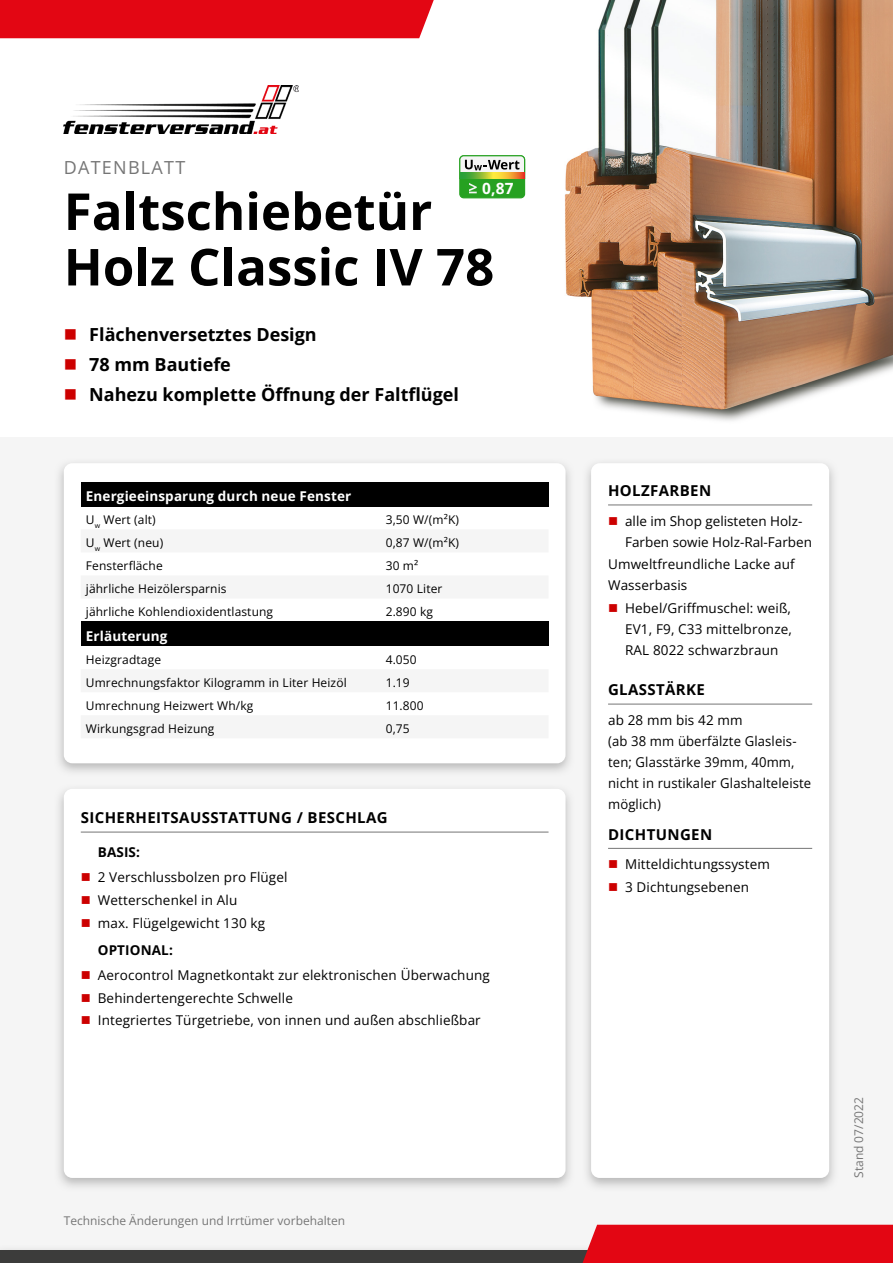
<style>
.page{position:relative;width:893px;height:1263px;background:#fff}
.page>*{position:absolute;margin:0;border:0;box-sizing:border-box;transform-origin:0 0}
.t1{font:700 51px/55.5px "Open Sans";color:#000}
.t2{font:700 18px "Open Sans";color:#000}
.t3{font:18px "Open Sans";letter-spacing:.07em;color:#757575}
.t4{font:700 15.45px "Open Sans";color:#fff}
.t5{font:700 15px "Open Sans";letter-spacing:.025em;color:#000}
.t6{font:13.5px/21px "Open Sans";letter-spacing:.01em;color:#000}
.t7{font:700 13.5px "Open Sans";letter-spacing:.01em;color:#fff}
.t8{font:700 13.5px "Open Sans";letter-spacing:.01em;color:#000}
.t9{font:12px "Open Sans";letter-spacing:.01em;color:#000}
.t10{font:12px "Open Sans";color:#757575}
.s1{color:#c00}
.s2{font-weight:700}
</style>
<div class="page">
<img style="left:564px;top:0;width:329px;height:421px">
<div style="left:460px;top:156px;width:65px;height:42px;background:#26a121;border-radius:4px"></div>
<div style="left:459px;top:155px;width:66px;height:43px;border:1px solid #26a121;border-radius:4px"></div>
<svg style="left:459px;top:155px;width:67px;height:38px"></svg>
<svg style="left:460px;top:172px;width:64px;height:6px"></svg>
<div style="left:0;top:438px;width:893px;height:825px;background:#f5f5f5"></div>
<div style="left:0;top:1250px;width:893px;height:13px;background:#3c3c3b"></div>
<div style="left:583px;top:1225px;width:310px;height:38px;background:#e30613"></div>
<div style="left:64px;top:463px;width:502px;height:300px;background:#fff;border-radius:9px"></div>
<div style="left:81px;top:482px;width:468px;height:24px;background:#000"></div>
<div style="left:81px;top:621px;width:468px;height:25px;background:#000"></div>
<div style="left:591px;top:463px;width:238px;height:715px;background:#fff;border-radius:9px"></div>
<hr style="left:608px;top:505px;width:204px;height:1px;background:#757575">
<hr style="left:608px;top:704px;width:204px;height:1px;background:#757575">
<hr style="left:608px;top:848px;width:204px;height:1px;background:#757575">
<div style="left:64px;top:789px;width:502px;height:389px;background:#fff;border-radius:9px"></div>
<hr style="left:81px;top:832px;width:468px;height:1px;background:#757575">
<img style="left:64px;top:85px;width:235px;height:49px">
<div style="left:0;top:0;width:434px;height:38px;background:#e30613"></div>
<h2 class="t3" style="left:64px;top:156px;width:123px">DATENBLATT</h2>
<h1 class="t1" style="left:64px;top:182px;width:432px">Faltschiebetür<br>Holz Classic IV 78</h1>
<p class="t4" style="left:482px;top:177px;width:33px">0,87</p>
<h2 class="t2" style="left:64px;top:322px;width:254px"><span class="s1">■</span> Flächenversetztes Design</h2>
<h2 class="t2" style="left:64px;top:352px;width:169px"><span class="s1">■</span> 78 mm Bautiefe</h2>
<h2 class="t2" style="left:64px;top:382px;width:397px"><span class="s1">■</span> Nahezu komplette Öffnung der Faltflügel</h2>
<p class="t7" style="left:86px;top:487px;width:267px">Energieeinsparung durch neue Fenster</p>
<p class="t9" style="left:86px;top:512px;width:71px">U<sub>w</sub> Wert (alt)</p>
<p class="t9" style="left:386px;top:512px;width:75px">3,50 W/(m²K)</p>
<p class="t9" style="left:86px;top:535px;width:79px">U<sub>w</sub> Wert (neu)</p>
<p class="t9" style="left:386px;top:535px;width:75px">0,87 W/(m²K)</p>
<p class="t9" style="left:86px;top:558px;width:78px">Fensterfläche</p>
<p class="t9" style="left:386px;top:558px;width:34px">30 m²</p>
<p class="t9" style="left:86px;top:581px;width:142px">jährliche Heizölersparnis</p>
<p class="t9" style="left:386px;top:581px;width:58px">1070 Liter</p>
<p class="t9" style="left:86px;top:604px;width:189px">jährliche Kohlendioxidentlastung</p>
<p class="t9" style="left:386px;top:604px;width:49px">2.890 kg</p>
<p class="t7" style="left:86px;top:627px;width:83px">Erläuterung</p>
<p class="t9" style="left:86px;top:651px;width:77px">Heizgradtage</p>
<p class="t9" style="left:386px;top:651px;width:33px">4.050</p>
<p class="t9" style="left:86px;top:674px;width:262px">Umrechnungsfaktor Kilogramm in Liter Heizöl</p>
<p class="t9" style="left:386px;top:674px;width:26px">1.19</p>
<p class="t9" style="left:86px;top:697px;width:169px">Umrechnung Heizwert Wh/kg</p>
<p class="t9" style="left:386px;top:697px;width:40px">11.800</p>
<p class="t9" style="left:86px;top:721px;width:130px">Wirkungsgrad Heizung</p>
<p class="t9" style="left:386px;top:721px;width:26px">0,75</p>
<p class="t5" style="left:81px;top:808px;width:308px">SICHERHEITSAUSSTATTUNG / BESCHLAG</p>
<p class="t8" style="left:98px;top:843px;width:44px">BASIS:</p>
<p class="t6" style="left:81px;top:867px;width:208px"><span class="s1">■</span> 2 Verschlussbolzen pro Flügel</p>
<p class="t6" style="left:81px;top:889px;width:158px"><span class="s1">■</span> Wetterschenkel in Alu</p>
<p class="t6" style="left:98px;top:909px;width:169px;line-height:27px;text-indent:-17px"><span class="s1">■</span> max. Flügelgewicht 130 kg<br><span class="s2">OPTIONAL:</span></p>
<p class="t6" style="left:81px;top:964px;width:411px"><span class="s1">■</span> Aerocontrol Magnetkontakt zur elektronischen Überwachung</p>
<p class="t6" style="left:81px;top:987px;width:214px"><span class="s1">■</span> Behindertengerechte Schwelle</p>
<p class="t6" style="left:81px;top:1010px;width:402px"><span class="s1">■</span> Integriertes Türgetriebe, von innen und außen abschließbar</p>
<p class="t10" style="left:64px;top:1212px;width:283px">Technische Änderungen und Irrtümer vorbehalten</p>
<p class="t5" style="left:608px;top:480px;width:105px">HOLZFARBEN</p>
<p class="t6" style="left:625px;top:510px;width:188px;text-indent:-17px"><span class="s1">■</span> alle im Shop gelisteten Holz-<br>Farben sowie Holz-Ral-Farben</p>
<p class="t6" style="left:608px;top:554px;width:188px">Umweltfreundliche Lacke auf<br>Wasserbasis</p>
<p class="t6" style="left:625px;top:597px;width:168px;text-align:justify;text-indent:-17px"><span class="s1">■</span> Hebel/Griffmuschel: weiß, EV1, F9, C33 mittelbronze, RAL 8022 schwarzbraun</p>
<p class="t5" style="left:608px;top:680px;width:98px">GLASSTÄRKE</p>
<p class="t6" style="left:608px;top:709px;width:205px">ab 28 mm bis 42 mm<br>(ab 38 mm überfälzte Glasleis&shy;ten; Glasstärke 39mm, 40mm, nicht in rustikaler Glashalteleiste möglich)</p>
<p class="t5" style="left:608px;top:824px;width:106px">DICHTUNGEN</p>
<p class="t6" style="left:608px;top:853px;width:163px"><span class="s1">■</span> Mitteldichtungssystem</p>
<p class="t6" style="left:608px;top:876px;width:143px"><span class="s1">■</span> 3 Dichtungsebenen</p>
<p class="t10" style="left:851px;top:1178px;width:82px;rotate:-90deg">Stand 07/2022</p>
</div>
